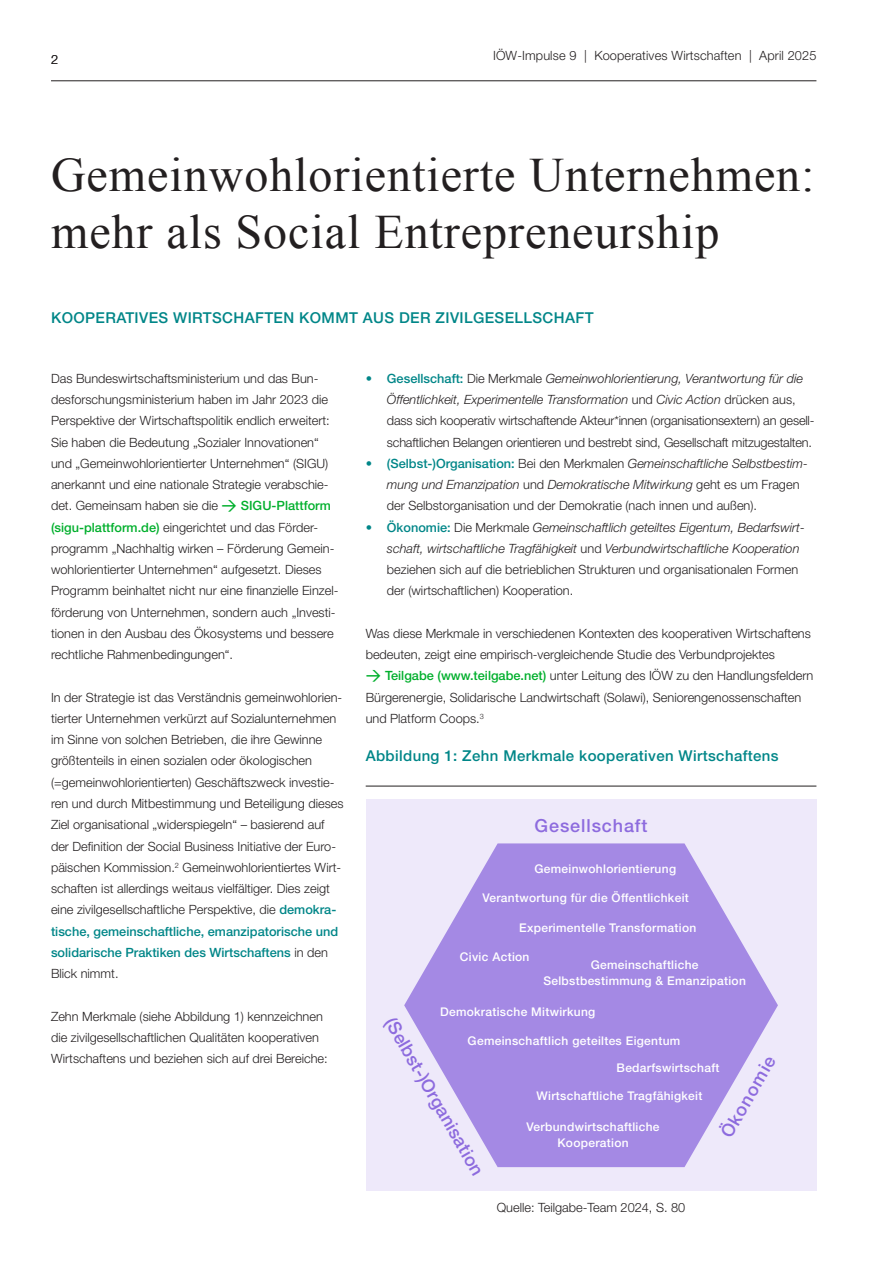
<style>
.page{position:relative;width:893px;height:1263px;background:#fff}
.page>*{position:absolute;margin:0;border:0;box-sizing:border-box;transform-origin:0 0}
.H2_Ü_36_42{font:48px/57px "Times New Roman";letter-spacing:.02em;color:#231f20}
.H5_Ü_10_14_hoch{font:500 18px "Helvetica Neue LT Std";letter-spacing:.05em;color:#8d6bde}
.Zwischenüberschrift{font:500 15px "Helvetica Neue LT Std";letter-spacing:.025em;color:#008688}
.H5_Ü_10_14_hoch-2{font:500 15px "Helvetica Neue LT Std";letter-spacing:.025em;color:#008688}
.P_Text{font:300 12.75px/21.3px "Helvetica Neue LT Std";color:#231f20}
.P_Text-2{font:italic 300 12.75px/21.3px "Helvetica Neue LT Std";color:#231f20}
.H5_Ü_10_14_hoch-3{font:500 12px "Helvetica Neue LT Std";letter-spacing:.025em;color:#fff}
.s1{font-family:"DIN Pro";font-weight:500;font-size:15px;color:#00af2c}
.s2{font-weight:500;color:#00af2c}
.s3{font-weight:500;color:#008688}
.s4{color:#008688}
.s5{font-style:italic}
.s6{font-style:normal;color:#008688}
.s7{font-weight:500;font-style:normal;color:#008688}
.s8{font-style:normal}
</style>
<div class="page">
<hr style="left:51px;top:80px;width:765px;height:1px;background:#231f20">
<div style="left:366px;top:799px;width:450px;height:392px;background:#eee9fa"></div>
<hr style="left:366px;top:786px;width:450px;height:1px;background:#231f20">
<svg style="left:404px;top:843px;width:374px;height:324px;fill:#a489e4"></svg>
<p class="P_Text" style="left:51px;top:48px;width:9px">2</p>
<p class="P_Text" style="left:493px;top:45px;width:325px">IÖW-Impulse 9 | Kooperatives Wirtschaften | April 2025</p>
<p class="H2_Ü_36_42" style="left:51px;top:146px;width:765px">Gemeinwohlorientierte Unternehmen: mehr als Social Entrepreneurship</p>
<p class="Zwischenüberschrift" style="left:51px;top:309px;width:544px">KOOPERATIVES WIRTSCHAFTEN KOMMT AUS DER ZIVILGESELLSCHAFT</p>
<p class="P_Text" style="left:51px;top:367px;width:280px">Das Bundeswirtschaftsministerium und das Bun&shy;desforschungsministerium haben im Jahr 2023 die Perspektive der Wirtschaftspolitik endlich erweitert:<br>Sie haben die Bedeutung „Sozialer Innovationen“</p>
<p class="P_Text" style="left:51px;top:452px;width:289px">und „Gemeinwohlorientierter Unternehmen“ (SIGU) anerkannt und eine nationale Strategie verabschie&shy;det. Gemeinsam haben sie die <span class="s1">→</span> <span class="s2">SIGU-Plattform (sigu-plattform.de)</span> eingerichtet und das Förder&shy;programm „Nachhaltig wirken – Förderung Gemein&shy;wohlorientierter Unternehmen“ aufgesetzt. Dieses Programm beinhaltet nicht nur eine finanzielle Einzel&shy;förderung von Unternehmen, sondern auch „Investi&shy;tionen in den Ausbau des Ökosystems und bessere rechtliche Rahmenbedingungen“.</p>
<p class="P_Text" style="left:51px;top:686px;width:294px">In der Strategie ist das Verständnis gemeinwohlorien&shy;tierter Unternehmen verkürzt auf Sozialunternehmen im Sinne von solchen Betrieben, die ihre Gewinne größtenteils in einen sozialen oder ökologischen (=gemeinwohlorientierten) Geschäftszweck investie&shy;ren und durch Mitbestimmung und Beteiligung dieses Ziel organisational „widerspiegeln“ – basierend auf der Definition der Social Business Initiative der Euro&shy;päischen Kommission.<sup>2</sup> Gemeinwohlorientiertes Wirt&shy;schaften ist allerdings weitaus vielfältiger. Dies zeigt eine zivilgesellschaftliche Perspektive, die <span class="s3">demokra&shy;tische, gemeinschaftliche, emanzipatorische und solidarische Praktiken des Wirtschaftens</span> in den Blick nimmt.</p>
<p class="P_Text" style="left:51px;top:1005px;width:278px">Zehn Merkmale (siehe Abbildung 1) kennzeichnen die zivilgesellschaftlichen Qualitäten kooperativen<br>Wirtschaftens und beziehen sich auf drei Bereiche:</p>
<p class="P_Text" style="left:387px;top:367px;width:429px;text-indent:-21px"><span class="s4">•</span> <span class="s3">Gesellschaft:</span> Die Merkmale <span class="s5">Gemeinwohlorientierung, Verantwortung für die Öffentlichkeit, Experimentelle Transformation</span> und <span class="s5">Civic Action</span> drücken aus, dass sich kooperativ wirtschaftende Akteur*innen (organisationsextern) an gesell&shy;schaftlichen Belangen orientieren und bestrebt sind, Gesellschaft mitzugestalten.</p>
<p class="P_Text" style="left:387px;top:452px;width:422px;text-indent:-21px"><span class="s4">•</span> <span class="s3">(Selbst-)Organisation:</span> Bei den Merkmalen <span class="s5">Gemeinschaftliche Selbstbestim&shy;mung und Emanzipation</span> und <span class="s5">Demokratische Mitwirkung</span> geht es um Fragen der Selbstorganisation und der Demokratie (nach innen und außen).</p>
<p class="P_Text-2" style="left:387px;top:516px;width:419px;text-indent:-21px"><span class="s6">•</span> <span class="s7">Ökonomie:</span> <span class="s8">Die Merkmale</span> Gemeinschaftlich geteiltes Eigentum, Bedarfswirt&shy;schaft, wirtschaftliche Tragfähigkeit <span class="s8">und</span> Verbundwirtschaftliche Kooperation <span class="s8">beziehen sich auf die betrieblichen Strukturen und organisationalen Formen der (wirtschaftlichen) Kooperation.</span></p>
<p class="P_Text" style="left:366px;top:622px;width:447px">Was diese Merkmale in verschiedenen Kontexten des kooperativen Wirtschaftens bedeuten, zeigt eine empirisch-vergleichende Studie des Verbundprojektes</p>
<p class="P_Text" style="left:366px;top:665px;width:449px"><span class="s1">→</span> <span class="s2">Teilgabe (www.teilgabe.net)</span> unter Leitung des IÖW zu den Handlungsfeldern<br>Bürgerenergie, Solidarische Landwirtschaft (Solawi), Seniorengenossenschaften und Platform Coops.<sup>3</sup></p>
<p class="H5_Ü_10_14_hoch-2" style="left:366px;top:747px;width:414px">Abbildung 1: Zehn Merkmale kooperativen Wirtschaftens</p>
<p class="H5_Ü_10_14_hoch" style="left:535px;top:815px;width:114px">Gesellschaft</p>
<p class="H5_Ü_10_14_hoch-3" style="left:534px;top:861px;width:143px">Gemeinwohlorientierung</p>
<p class="H5_Ü_10_14_hoch-3" style="left:482px;top:890px;width:208px">Verantwortung für die Öffentlichkeit</p>
<p class="H5_Ü_10_14_hoch-3" style="left:519px;top:921px;width:179px">Experimentelle Transformation</p>
<p class="H5_Ü_10_14_hoch-3" style="left:460px;top:950px;width:71px">Civic Action</p>
<p class="H5_Ü_10_14_hoch-3" style="left:591px;top:957px;width:109px">Gemeinschaftliche</p>
<p class="H5_Ü_10_14_hoch-3" style="left:543px;top:974px;width:204px">Selbstbestimmung &amp; Emanzipation</p>
<p class="H5_Ü_10_14_hoch-3" style="left:440px;top:1004px;width:157px">Demokratische Mitwirkung</p>
<p class="H5_Ü_10_14_hoch" style="left:399px;top:1013px;width:181px;rotate:60deg">(Selbst-)Organisation</p>
<p class="H5_Ü_10_14_hoch-3" style="left:468px;top:1033px;width:214px">Gemeinschaftlich geteiltes Eigentum</p>
<p class="H5_Ü_10_14_hoch" style="left:716px;top:1131px;width:93px;rotate:-60deg">Ökonomie</p>
<p class="H5_Ü_10_14_hoch-3" style="left:617px;top:1060px;width:104px">Bedarfswirtschaft</p>
<p class="H5_Ü_10_14_hoch-3" style="left:537px;top:1088px;width:167px">Wirtschaftliche Tragfähigkeit</p>
<p class="H5_Ü_10_14_hoch-3" style="left:527px;top:1119px;width:135px">Verbundwirtschaftliche</p>
<p class="H5_Ü_10_14_hoch-3" style="left:557px;top:1136px;width:73px">Kooperation</p>
<p class="P_Text" style="left:497px;top:1196px;width:190px">Quelle: Teilgabe-Team 2024, S. 80</p>
</div>
